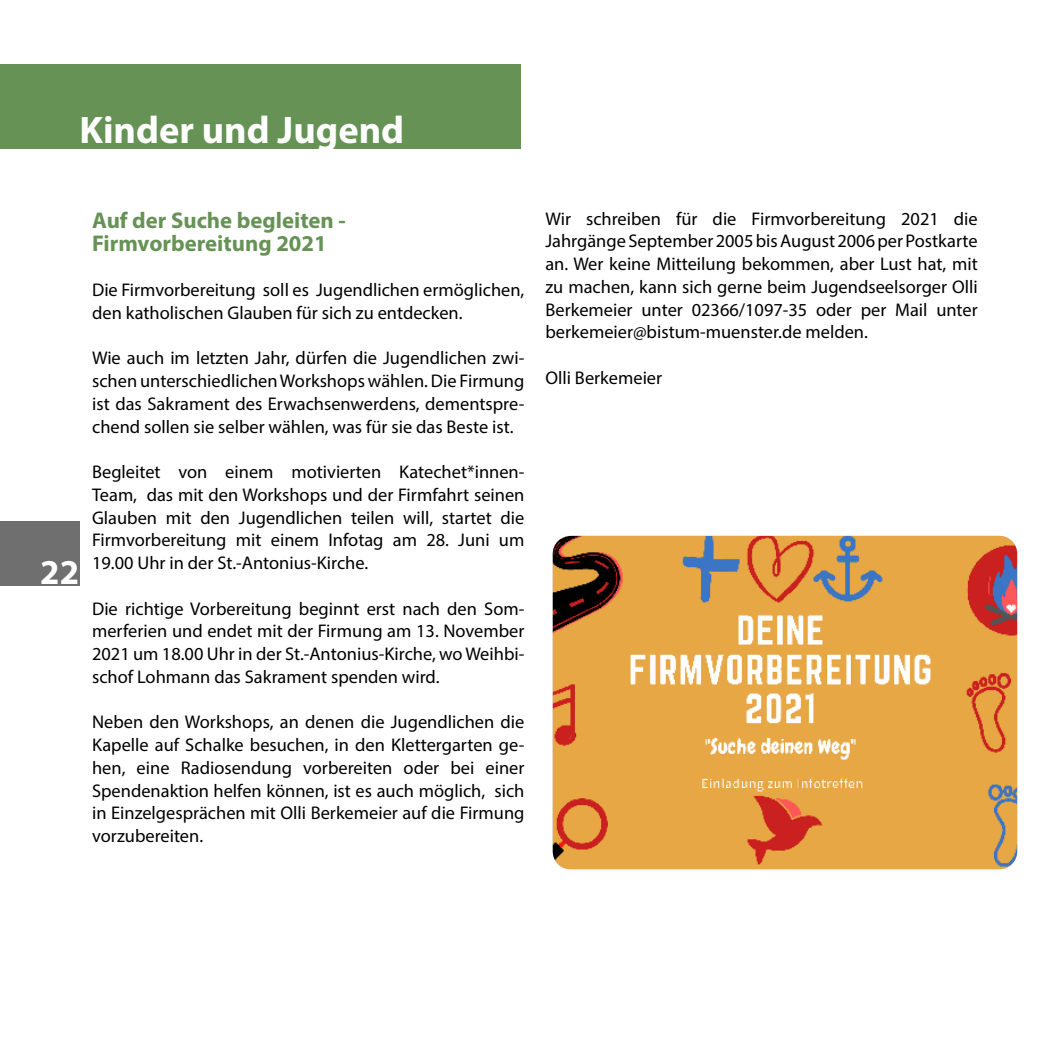
<style>
.page{position:relative;width:1042px;height:1042px;background:#fff}
.page>*{position:absolute;margin:0;border:0;box-sizing:border-box;transform-origin:0 0}
.t1{font:700 38.5px "Myriad Pro";color:#fff}
.t2{font:700 35px "Myriad Pro";color:#fff}
.t3{font:700 22.75px/22.8px "Myriad Pro";color:#669255}
.t4{font:18.38px/22.8px "Myriad Pro";color:#000;text-align:justify}
</style>
<div class="page">
<div style="left:0;top:521px;width:79px;height:64px;background:#706f6f"></div>
<div style="left:0;top:64px;width:521px;height:85px;background:#669255"></div>
<img style="left:553px;top:536px;width:464px;height:333px">
<h1 class="t1" style="left:79px;top:105px;width:326px">Kinder und Jugend</h1>
<h2 class="t2" style="left:40px;top:549px;width:40px">22</h2>
<p class="t3" style="left:92px;top:208px;width:255px">Auf der Suche begleiten -<br>Firmvorbereitung 2021</p>
<p class="t4" style="left:92px;top:278px;width:434px">Die Firmvorbereitung soll es Jugendlichen ermöglichen, den katholischen Glauben für sich zu entdecken.</p>
<p class="t4" style="left:92px;top:346px;width:434px">Wie auch im letzten Jahr, dürfen die Jugendlichen zwi&shy;schen unterschiedlichen Workshops wählen. Die Firmung ist das Sakrament des Erwachsenwerdens, dementspre&shy;chend sollen sie selber wählen, was für sie das Beste ist.</p>
<p class="t4" style="left:92px;top:460px;width:434px">Begleitet von einem motivierten Katechet*innen-Team, das mit den Workshops und der Firmfahrt seinen Glauben mit den Jugendlichen teilen will, startet die Firmvorbereitung mit einem Infotag am 28. Juni um 19.00 Uhr in der St.-Antonius-Kirche.</p>
<p class="t4" style="left:92px;top:597px;width:434px">Die richtige Vorbereitung beginnt erst nach den Som&shy;merferien und endet mit der Firmung am 13. November 2021 um 18.00 Uhr in der St.-Antonius-Kirche, wo Weihbi&shy;schof Lohmann das Sakrament spenden wird.</p>
<p class="t4" style="left:92px;top:710px;width:434px">Neben den Workshops, an denen die Jugendlichen die Kapelle auf Schalke besuchen, in den Klettergarten ge&shy;hen, eine Radiosendung vorbereiten oder bei einer Spendenaktion helfen können, ist es auch möglich, sich in Einzelgesprächen mit Olli Berkemeier auf die Firmung vorzubereiten.</p>
<p class="t4" style="left:545px;top:207px;width:434px">Wir schreiben für die Firmvorbereitung 2021 die Jahrgänge September 2005 bis August 2006 per Postkarte an. Wer keine Mitteilung bekommen, aber Lust hat, mit zu machen, kann sich gerne beim Jugendseelsorger Olli Berkemeier unter 02366/1097-35 oder per Mail unter berkemeier@bistum-muenster.de melden.</p>
<p class="t4" style="left:545px;top:366px;width:118px">Olli Berkemeier</p>
</div>
